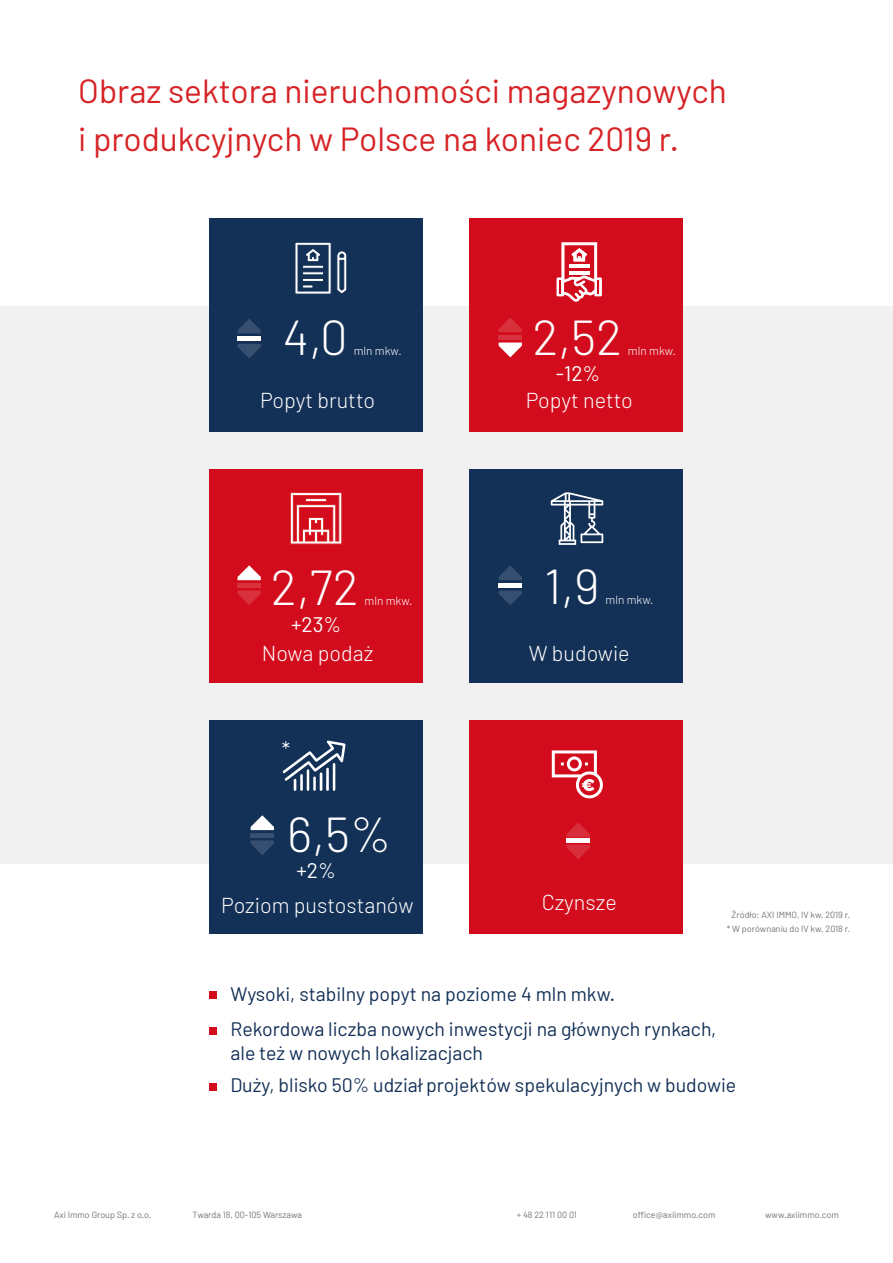
<style>
.page{position:relative;width:893px;height:1263px;background:#fff}
.page>*{position:absolute;margin:0;border:0;box-sizing:border-box;transform-origin:0 0}
.t1{font:300 49.05px "Barlow";color:#fff}
.t2{font:33.45px/47.8px "Barlow";color:#d62326}
.t3{font:300 21.6px "Barlow";color:#fff}
.t4{font:21px "Barlow";color:#fff}
.t5{font:19.5px/35.1px "Barlow";color:#133056}
.t6{font:300 11.85px "Barlow";color:#fff}
.t7{font:9px/13.5px "Barlow";color:#737373;text-align:center}
</style>
<div class="page">
<div style="left:0;top:307px;width:893px;height:557px;background:#f1f1f1"></div>
<div style="left:209px;top:218px;width:214px;height:213px;background:#133056"></div>
<div style="left:209px;top:720px;width:214px;height:214px;background:#133056"></div>
<div style="left:209px;top:469px;width:214px;height:213px;background:#d20c1c"></div>
<div style="left:470px;top:218px;width:213px;height:213px;background:#d20c1c"></div>
<div style="left:470px;top:720px;width:213px;height:214px;background:#d20c1c"></div>
<div style="left:470px;top:469px;width:213px;height:213px;background:#133056"></div>
<svg style="left:551px;top:492px;width:52px;height:53px"></svg>
<svg style="left:552px;top:750px;width:51px;height:49px"></svg>
<svg style="left:290px;top:492px;width:52px;height:52px"></svg>
<svg style="left:305px;top:498px;width:22px;height:4px"></svg>
<svg style="left:499px;top:590px;width:23px;height:15px"></svg>
<svg style="left:499px;top:565px;width:23px;height:15px"></svg>
<div style="left:499px;top:583px;width:23px;height:5px;background:#fff"></div>
<svg style="left:237px;top:344px;width:24px;height:14px"></svg>
<svg style="left:237px;top:319px;width:24px;height:14px"></svg>
<div style="left:237px;top:336px;width:24px;height:5px;background:#fff"></div>
<svg style="left:499px;top:342px;width:23px;height:15px"></svg>
<svg style="left:499px;top:317px;width:23px;height:15px"></svg>
<div style="left:499px;top:335px;width:23px;height:5px;background:#d8303d"></div>
<svg style="left:237px;top:590px;width:24px;height:15px"></svg>
<svg style="left:237px;top:565px;width:24px;height:15px"></svg>
<div style="left:237px;top:583px;width:24px;height:5px;background:#d8303d"></div>
<svg style="left:566px;top:844px;width:24px;height:15px"></svg>
<svg style="left:566px;top:823px;width:24px;height:14px"></svg>
<div style="left:566px;top:838px;width:24px;height:5px;background:#fff"></div>
<svg style="left:251px;top:840px;width:23px;height:15px"></svg>
<svg style="left:251px;top:815px;width:23px;height:15px"></svg>
<hr style="left:251px;top:833px;width:23px;height:4px;background:#364e6f">
<svg style="left:337px;top:251px;width:10px;height:43px"></svg>
<svg style="left:295px;top:242px;width:36px;height:52px"></svg>
<svg style="left:283px;top:740px;width:63px;height:51px"></svg>
<svg style="left:557px;top:242px;width:45px;height:60px"></svg>
<div style="left:209px;top:991px;width:8px;height:8px;background:#d20c1c"></div>
<div style="left:209px;top:1027px;width:8px;height:7px;background:#d20c1c"></div>
<div style="left:209px;top:1083px;width:8px;height:7px;background:#d20c1c"></div>
<h2 class="t2" style="left:78px;top:66px;width:650px">Obraz sektora nieruchomości magazynowych i produkcyjnych w Polsce na koniec 2019 r.</h2>
<h1 class="t1" style="left:283px;top:307px;width:67px">4,0</h1>
<p class="t6" style="left:354px;top:343px;width:50px">mln mkw.</p>
<p class="t3" style="left:260px;top:387px;width:117px">Popyt brutto</p>
<h1 class="t1" style="left:271px;top:557px;width:89px">2,72</h1>
<p class="t4" style="left:291px;top:612px;width:52px">+23%</p>
<p class="t6" style="left:365px;top:593px;width:50px">mln mkw.</p>
<p class="t3" style="left:262px;top:640px;width:113px">Nowa podaż</p>
<p class="t4" style="left:282px;top:737px;width:10px">*</p>
<h1 class="t1" style="left:287px;top:804px;width:106px">6,5%</h1>
<p class="t4" style="left:296px;top:857px;width:41px">+2%</p>
<p class="t3" style="left:221px;top:891px;width:194px">Poziom pustostanów</p>
<h1 class="t1" style="left:532px;top:307px;width:91px">2,52</h1>
<p class="t4" style="left:556px;top:361px;width:46px">-12%</p>
<p class="t6" style="left:628px;top:343px;width:50px">mln mkw.</p>
<p class="t3" style="left:526px;top:387px;width:109px">Popyt netto</p>
<h1 class="t1" style="left:544px;top:556px;width:57px">1,9</h1>
<p class="t6" style="left:605px;top:593px;width:50px">mln mkw.</p>
<p class="t3" style="left:529px;top:640px;width:103px">W budowie</p>
<p class="t3" style="left:542px;top:888px;width:77px">Czynsze</p>
<p class="t7" style="left:727px;top:908px;width:125px">Źródło: AXI IMMO, IV kw. 2019 r. * W porównaniu do IV kw. 2018 r.</p>
<p class="t5" style="left:230px;top:976px;width:487px">Wysoki, stabilny popyt na poziome 4 mln mkw.<br>Rekordowa liczba nowych inwestycji na głównych rynkach,</p>
<p class="t5" style="left:230px;top:1036px;width:507px;line-height:32.2px">ale też w nowych lokalizacjach<br>Duży, blisko 50% udział projektów spekulacyjnych w budowie</p>
<p class="t7" style="left:54px;top:1208px;width:99px">Axi Immo Group Sp. z o.o.</p>
<p class="t7" style="left:193px;top:1208px;width:111px">Twarda 18, 00-105 Warszawa</p>
<p class="t7" style="left:517px;top:1208px;width:62px">+ 48 22 111 00 01</p>
<p class="t7" style="left:633px;top:1208px;width:84px">office@axiimmo.com</p>
<p class="t7" style="left:765px;top:1208px;width:75px">www.axiimmo.com</p>
</div>
